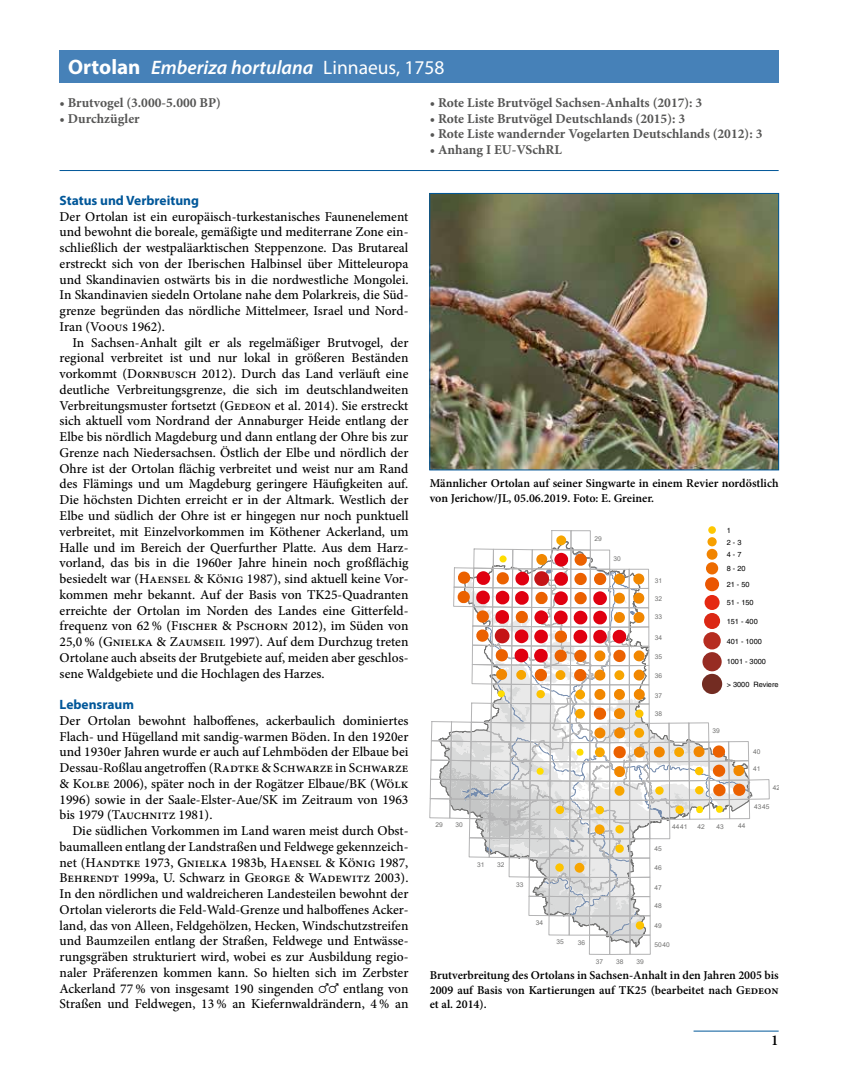
<style>
.page{position:relative;width:851px;height:1072px;background:#fff}
.page>*{position:absolute;margin:0;border:0;box-sizing:border-box;transform-origin:0 0}
.Artname__H1{font:italic 600 19.5px "Myriad Pro";color:#fff}
.t1{font:600 15px "Minion Pro";color:#000}
.t2{font:500 13.5px/15.8px "Minion Pro";color:#000;text-align:justify}
.Status{font:700 13.5px "Minion Pro";color:#565655}
.t3{font:700 13.5px "Myriad Pro";color:#005799}
.Legende_Abb_Tab{font:600 12px/14.4px "Minion Pro";color:#000}
.t4{font:7.35px/11.7px "Helvetica";color:#000}
.t5{font:6.6px "Arial";color:#70706f}
.s1{font-weight:700;font-style:normal;font-size:21px}
.s2{font-weight:400;font-style:normal}
.s3{font-family:"VW Zeich 3";font-weight:400;font-size:12px}
</style>
<div class="page">
<hr style="left:693px;top:1030px;width:85px;height:1px;background:#005799">
<hr style="left:60px;top:170px;width:718px;height:1px;background:#005799">
<div style="left:60px;top:50px;width:718px;height:33px;background:#4681b8"></div>
<img style="left:431px;top:195px;width:345px;height:273px">
<div style="left:429px;top:193px;width:349px;height:277px;border:1px solid #005799"></div>
<div style="left:551px;top:530px;width:20px;height:20px;border:1px solid #b4b4b5"></div>
<div style="left:629px;top:935px;width:21px;height:19px;border:1px solid #b4b4b5"></div>
<div style="left:609px;top:935px;width:21px;height:19px;border:1px solid #b4b4b5"></div>
<div style="left:571px;top:530px;width:19px;height:20px;border:1px solid #b4b4b5"></div>
<svg style="left:429px;top:535px;width:340px;height:412px"></svg>
<div style="left:708px;top:526px;width:7px;height:8px;background:#fec700;border-radius:50%"></div>
<div style="left:707px;top:537px;width:9px;height:9px;background:#f69f00;border-radius:50%"></div>
<div style="left:706px;top:549px;width:11px;height:10px;background:#f18400;border-radius:50%"></div>
<div style="left:705px;top:562px;width:13px;height:12px;background:#ed6b00;border-radius:50%"></div>
<div style="left:705px;top:577px;width:14px;height:14px;background:#ea5602;border-radius:50%"></div>
<div style="left:704px;top:595px;width:15px;height:15px;background:#e52911;border-radius:50%"></div>
<div style="left:704px;top:613px;width:16px;height:16px;background:#db2815;border-radius:50%"></div>
<div style="left:703px;top:632px;width:17px;height:17px;background:#b62c20;border-radius:50%"></div>
<div style="left:702px;top:652px;width:19px;height:19px;background:#972c23;border-radius:50%"></div>
<div style="left:701px;top:674px;width:21px;height:20px;background:#732c22;border-radius:50%"></div>
<h1 class="Artname__H1" style="left:68px;top:55px;width:378px"><span class="s1">Ortolan</span> Emberiza hortulana <span class="s2">Linnaeus, 1758</span></h1>
<p class="Status" style="left:60px;top:93px;width:163px">• Brutvogel (3.000-5.000 BP)</p>
<p class="Status" style="left:60px;top:109px;width:82px">• Durchzügler</p>
<p class="Status" style="left:429px;top:93px;width:274px">• Rote Liste Brutvögel Sachsen-Anhalts (2017): 3</p>
<p class="Status" style="left:429px;top:109px;width:257px">• Rote Liste Brutvögel Deutschlands (2015): 3</p>
<p class="Status" style="left:429px;top:124px;width:334px">• Rote Liste wandernder Vogelarten Deutschlands (2012): 3</p>
<p class="Status" style="left:429px;top:140px;width:134px">• Anhang I EU-VSchRL</p>
<p class="t3" style="left:60px;top:191px;width:141px">Status und Verbreitung</p>
<p class="t2" style="left:60px;top:208px;width:350px">Der Ortolan ist ein europäisch-turkestanisches Faunenelement und bewohnt die boreale, gemäßigte und mediterrane Zone ein&shy;schließlich der westpaläarktischen Steppenzone. Das Brutareal erstreckt sich von der Iberischen Halbinsel über Mitteleuropa und Skandinavien ostwärts bis in die nordwestliche Mongolei.<br>In Skandinavien siedeln Ortolane nahe dem Polarkreis, die Süd&shy;grenze begründen das nördliche Mittelmeer, Israel und Nord-Iran (Voous 1962).</p>
<p class="t2" style="left:60px;top:334px;width:350px;text-indent:13px">In Sachsen-Anhalt gilt er als regelmäßiger Brutvogel, der regional verbreitet ist und nur lokal in größeren Beständen vorkommt (Dornbusch 2012). Durch das Land verläuft eine deutliche Verbreitungsgrenze, die sich im deutschlandweiten Verbreitungsmuster fortsetzt (Gedeon et al. 2014). Sie erstreckt sich aktuell vom Nordrand der Annaburger Heide entlang der Elbe bis nördlich Magdeburg und dann entlang der Ohre bis zur Grenze nach Niedersachsen. Östlich der Elbe und nördlich der Ohre ist der Ortolan flächig verbreitet und weist nur am Rand des Flämings und um Magdeburg geringere Häufigkeiten auf.<br>Die höchsten Dichten erreicht er in der Altmark. Westlich der Elbe und südlich der Ohre ist er hingegen nur noch punktuell verbreitet, mit Einzelvorkommen im Köthener Ackerland, um Halle und im Bereich der Querfurther Platte. Aus dem Harz&shy;vorland, das bis in die 1960er Jahre hinein noch großflächig besiedelt war (Haensel &amp; König 1987), sind aktuell keine Vor&shy;kommen mehr bekannt. Auf der Basis von TK25-Quadranten erreichte der Ortolan im Norden des Landes eine Gitterfeld&shy;frequenz von 62 % (Fischer &amp; Pschorn 2012), im Süden von 25,0 % (Gnielka &amp; Zaumseil 1997). Auf dem Durchzug treten Ortolane auch abseits der Brutgebiete auf, meiden aber geschlos&shy;sene Waldgebiete und die Hochlagen des Harzes.</p>
<p class="t3" style="left:60px;top:695px;width:76px">Lebensraum</p>
<p class="t2" style="left:60px;top:712px;width:350px">Der Ortolan bewohnt halboffenes, ackerbaulich dominiertes Flach- und Hügelland mit sandig-warmen Böden. In den 1920er und 1930er Jahren wurde er auch auf Lehmböden der Elbaue bei Dessau-Roßlau angetroffen (Radtke &amp; Schwarze in Schwarze &amp; Kolbe 2006), später noch in der Rogätzer Elbaue/BK (Wölk 1996) sowie in der Saale-Elster-Aue/SK im Zeitraum von 1963 bis 1979 (Tauchnitz 1981).</p>
<p class="t2" style="left:60px;top:823px;width:350px;text-indent:13px">Die südlichen Vorkommen im Land waren meist durch Obst&shy;baumalleen entlang der Landstraßen und Feldwege gekennzeich&shy;net (Handtke 1973, Gnielka 1983b, Haensel &amp; König 1987, Behrendt 1999a, U. Schwarz in George &amp; Wadewitz 2003).<br>In den nördlichen und waldreicheren Landesteilen bewohnt der Ortolan vielerorts die Feld-Wald-Grenze und halboffenes Acker&shy;land, das von Alleen, Feldgehölzen, Hecken, Windschutzstreifen und Baumzeilen entlang der Straßen, Feldwege und Entwässe&shy;rungsgräben strukturiert wird, wobei es zur Ausbildung regio&shy;naler Präferenzen kommen kann. So hielten sich im Zerbster Ackerland 77 % von insgesamt 190 singenden <span class="s3">MM</span> entlang von Straßen und Feldwegen, 13 % an Kiefernwaldrändern, 4 % an</p>
<p class="Legende_Abb_Tab" style="left:429px;top:476px;width:350px">Männlicher Ortolan auf seiner Singwarte in einem Revier nordöstlich von Jerichow/JL, 05.06.2019. Foto: E. Greiner.</p>
<p class="t5" style="left:594px;top:534px;width:9px">29</p>
<p class="t5" style="left:613px;top:553px;width:9px">30</p>
<p class="t5" style="left:654px;top:575px;width:9px">31</p>
<p class="t5" style="left:654px;top:594px;width:9px">32</p>
<p class="t5" style="left:654px;top:612px;width:9px">33</p>
<p class="t5" style="left:654px;top:633px;width:9px">34</p>
<p class="t5" style="left:654px;top:652px;width:9px">35</p>
<p class="t5" style="left:654px;top:670px;width:9px">36</p>
<p class="t5" style="left:654px;top:691px;width:9px">37</p>
<p class="t5" style="left:654px;top:708px;width:9px">38</p>
<p class="t4" style="left:726px;top:524px;width:16px">1<br>2 - 3</p>
<p class="t4" style="left:726px;top:547px;width:20px;line-height:14.1px">4 - 7<br>8 - 20</p>
<p class="t4" style="left:726px;top:578px;width:24px">21 - 50</p>
<p class="t4" style="left:726px;top:597px;width:28px">51 - 150</p>
<p class="t4" style="left:726px;top:615px;width:33px">151 - 400</p>
<p class="t4" style="left:726px;top:635px;width:37px">401 - 1000</p>
<p class="t4" style="left:726px;top:656px;width:41px">1001 - 3000</p>
<p class="t4" style="left:726px;top:678px;width:53px">&gt; 3000 Reviere</p>
<p class="t5" style="left:712px;top:726px;width:9px">39</p>
<p class="t5" style="left:753px;top:746px;width:9px">40</p>
<p class="t5" style="left:753px;top:764px;width:9px">41</p>
<p class="t5" style="left:772px;top:783px;width:9px">42</p>
<p class="t5" style="left:753px;top:802px;width:17px">4345</p>
<p class="t5" style="left:435px;top:819px;width:9px">29</p>
<p class="t5" style="left:455px;top:820px;width:9px">30</p>
<p class="t5" style="left:738px;top:821px;width:9px">44</p>
<p class="t5" style="left:477px;top:859px;width:9px">31</p>
<p class="t5" style="left:697px;top:821px;width:9px">42</p>
<p class="t5" style="left:716px;top:821px;width:9px">43</p>
<p class="t5" style="left:672px;top:822px;width:17px">4441</p>
<p class="t5" style="left:654px;top:844px;width:9px">45</p>
<p class="t5" style="left:497px;top:859px;width:9px">32</p>
<p class="t5" style="left:654px;top:863px;width:9px">46</p>
<p class="t5" style="left:516px;top:879px;width:9px">33</p>
<p class="t5" style="left:535px;top:918px;width:9px">34</p>
<p class="t5" style="left:556px;top:937px;width:9px">35</p>
<p class="t5" style="left:577px;top:937px;width:9px">36</p>
<p class="t5" style="left:595px;top:957px;width:9px">37</p>
<p class="t5" style="left:616px;top:957px;width:9px">38</p>
<p class="t5" style="left:636px;top:957px;width:9px">39</p>
<p class="t5" style="left:654px;top:883px;width:9px">47</p>
<p class="t5" style="left:654px;top:901px;width:9px">48</p>
<p class="t5" style="left:654px;top:921px;width:9px">49</p>
<p class="t5" style="left:654px;top:939px;width:17px">5040</p>
<p class="Legende_Abb_Tab" style="left:429px;top:968px;width:350px;text-align:justify">Brutverbreitung des Ortolans in Sachsen-Anhalt in den Jahren 2005 bis 2009 auf Basis von Kartierungen auf TK25 (bearbeitet nach Gedeon et al. 2014).</p>
<p class="t1" style="left:771px;top:1029px;width:9px">1</p>
</div>
